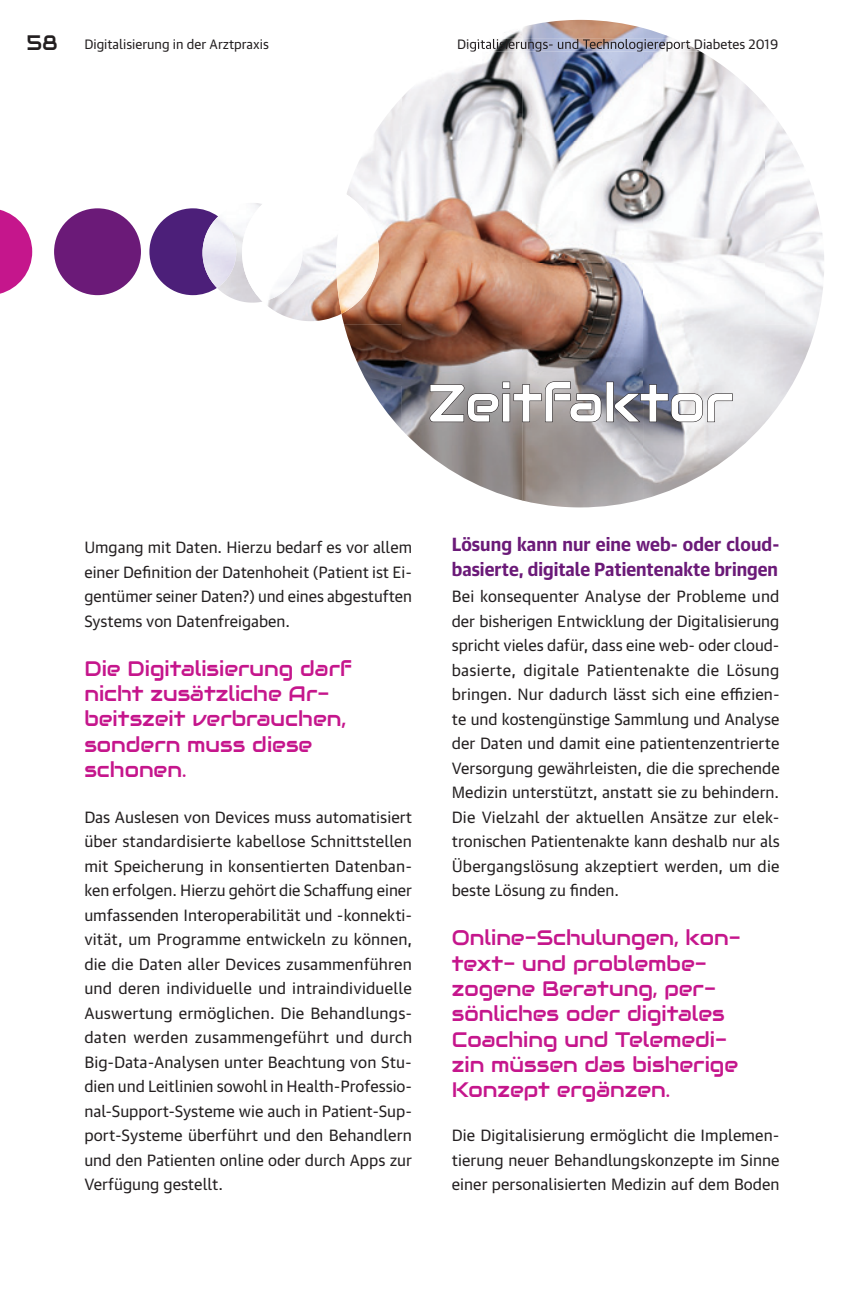
<style>
.page{position:relative;width:864px;height:1290px;background:#fff}
.page>*{position:absolute;margin:0;border:0;box-sizing:border-box;transform-origin:0 0}
.t1{font:52.5px "Audiowide";color:#fff}
.t2{font:21px/25.4px "Audiowide";color:#c5168c}
.t3{font:21px "Audiowide";color:#231f20}
.t4{font:700 18.38px/24.5px "Guardian Text Sans";color:#6b1a78}
.t5{font:15.75px/24.5px "Guardian Text Sans";color:#231f20;text-align:justify}
.t6{font:13.12px "Guardian Text Sans";color:#231f20}
</style>
<div class="page">
<img style="left:401px;top:30px;width:121px;height:471px">
<img style="left:522px;top:20px;width:120px;height:361px">
<img style="left:642px;top:28px;width:121px;height:471px">
<img style="left:341px;top:99px;width:60px;height:225px">
<img style="left:763px;top:103px;width:60px;height:222px">
<img style="left:344px;top:324px;width:57px;height:105px">
<img style="left:763px;top:324px;width:53px;height:100px">
<img style="left:522px;top:423px;width:56px;height:84px">
<img style="left:459px;top:39px;width:241px;height:13px">
<img style="left:336px;top:257px;width:43px;height:57px">
<img style="left:218px;top:232px;width:26px;height:66px">
<img style="left:242px;top:253px;width:60px;height:49px">
<svg style="left:0;top:210px;width:32px;height:84px"></svg>
<div style="left:54px;top:208px;width:87px;height:87px;background:#6b1a78;border-radius:50%"></div>
<svg style="left:149px;top:208px;width:69px;height:87px"></svg>
<img style="left:202px;top:216px;width:34px;height:72px">
<svg style="left:429px;top:381px;width:304px;height:42px;background:#919096"></svg>
<h2 class="t3" style="left:26px;top:29px;width:33px">58</h2>
<p class="t6" style="left:84px;top:34px;width:186px">Digitalisierung in der Arztpraxis</p>
<h1 class="t1" style="left:428px;top:370px;width:306px">Zeitfaktor</h1>
<p class="t5" style="left:84px;top:533px;width:329px">Umgang mit Daten. Hierzu bedarf es vor allem einer Definition der Datenhoheit (Patient ist Ei&shy;gentümer seiner Daten?) und eines abgestuften Systems von Datenfreigaben.</p>
<h2 class="t2" style="left:84px;top:655px;width:269px">Die Digitalisierung darf nicht zusätzliche Ar&shy;beitszeit verbrauchen, sondern muss diese schonen.</h2>
<p class="t5" style="left:84px;top:803px;width:329px">Das Auslesen von Devices muss automatisiert über standardisierte kabellose Schnittstellen mit Speicherung in konsentierten Datenban&shy;ken erfolgen. Hierzu gehört die Schaffung einer umfassenden Interoperabilität und -konnekti&shy;vität, um Programme entwickeln zu können, die die Daten aller Devices zusammenführen und deren individuelle und intraindividuelle Auswertung ermöglichen. Die Behandlungs&shy;daten werden zusammengeführt und durch Big-Data-Analysen unter Beachtung von Stu&shy;dien und Leitlinien sowohl in Health-Professio&shy;nal-Support-Systeme wie auch in Patient-Sup&shy;port-Systeme überführt und den Behandlern und den Patienten online oder durch Apps zur Verfügung gestellt.</p>
<p class="t4" style="left:451px;top:530px;width:329px">Lösung kann nur eine web- oder cloud&shy;basierte, digitale Patientenakte bringen</p>
<p class="t5" style="left:451px;top:582px;width:329px">Bei konsequenter Analyse der Probleme und der bisherigen Entwicklung der Digitalisierung spricht vieles dafür, dass eine web- oder cloud&shy;basierte, digitale Patientenakte die Lösung bringen. Nur dadurch lässt sich eine effizien&shy;te und kostengünstige Sammlung und Analyse der Daten und damit eine patientenzentrierte Versorgung gewährleisten, die die sprechende Medizin unterstützt, anstatt sie zu behindern.<br>Die Vielzahl der aktuellen Ansätze zur elek&shy;tronischen Patientenakte kann deshalb nur als Übergangslösung akzeptiert werden, um die beste Lösung zu finden.</p>
<h2 class="t2" style="left:451px;top:925px;width:290px">Online-Schulungen, kon&shy;text- und problembe&shy;zogene Beratung, per&shy;sönliches oder digitales<br>Coaching und Telemedi&shy;zin müssen das bisherige<br>Konzept ergänzen.</h2>
<p class="t5" style="left:451px;top:1121px;width:329px">Die Digitalisierung ermöglicht die Implemen&shy;tierung neuer Behandlungskonzepte im Sinne einer personalisierten Medizin auf dem Boden</p>
</div>
